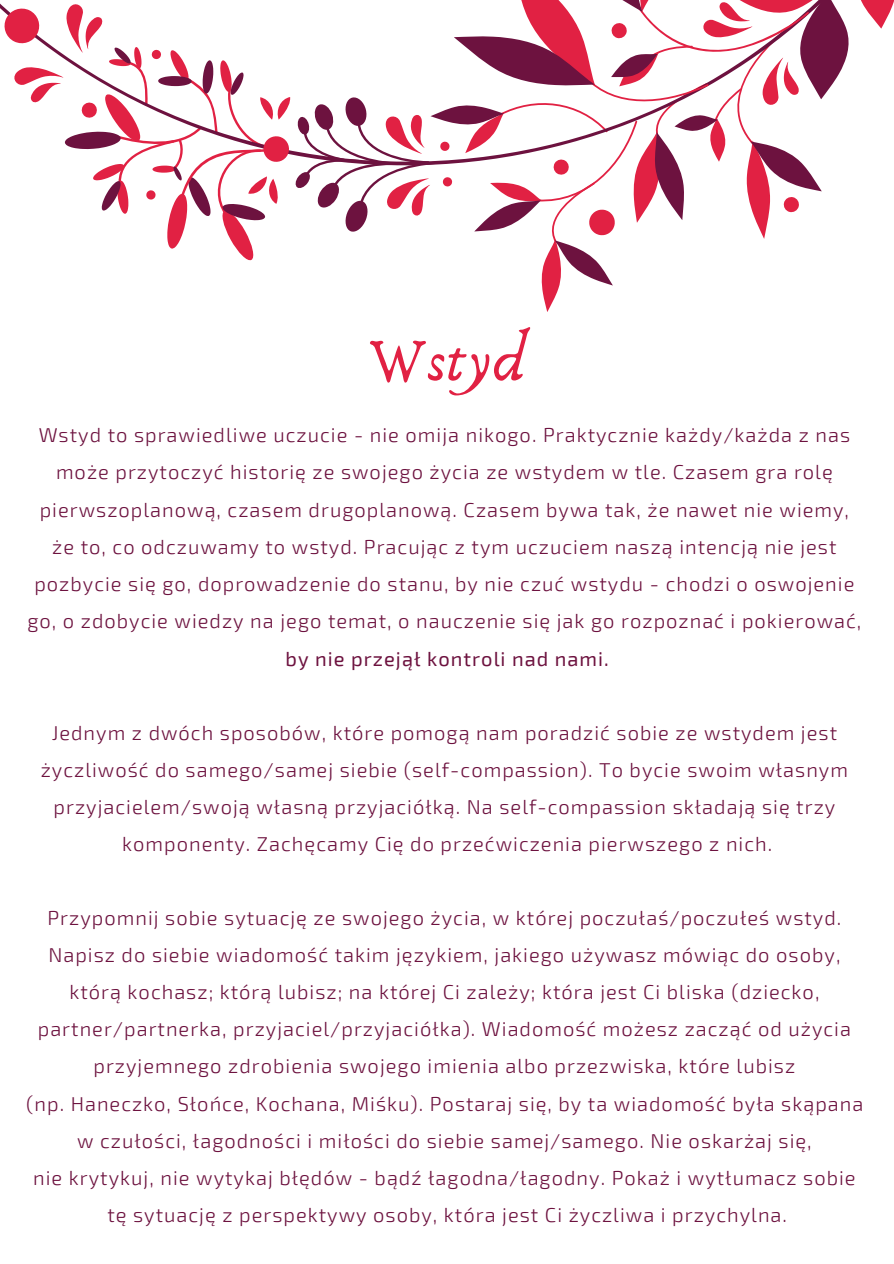
<style>
.page{position:relative;width:894px;height:1264px;background:#fff}
.page>*{position:absolute;margin:0;border:0;box-sizing:border-box;transform-origin:0 0}
.t1{font:63px "Anaktoria";color:#e12143}
.t2{font:300 20.1px/37px "Exo 2";letter-spacing:.05em;color:#6d123f;text-align:center}
.t3{font:20.1px "Exo 2";letter-spacing:.05em;color:#6d123f}
</style>
<div class="page">
<svg style="left:0;top:0;width:893px;height:312px"></svg>
<h1 class="t1" style="left:368px;top:322px;width:160px">Wstyd</h1>
<p class="t2" style="left:27px;top:416px;width:835px">Wstyd to sprawiedliwe uczucie - nie omija nikogo. Praktycznie każdy/każda z nas może przytoczyć historię ze swojego życia ze wstydem w tle. Czasem gra rolę pierwszoplanową, czasem drugoplanową. Czasem bywa tak, że nawet nie wiemy, że to, co odczuwamy to wstyd. Pracując z tym uczuciem naszą intencją nie jest pozbycie się go, doprowadzenie do stanu, by nie czuć wstydu - chodzi o oswojenie go, o zdobycie wiedzy na jego temat, o nauczenie się jak go rozpoznać i pokierować,</p>
<p class="t3" style="left:285px;top:645px;width:325px">by nie przejął kontroli nad nami.</p>
<p class="t2" style="left:41px;top:713px;width:808px">Jednym z dwóch sposobów, które pomogą nam poradzić sobie ze wstydem jest życzliwość do samego/samej siebie (self-compassion). To bycie swoim własnym przyjacielem/swoją własną przyjaciółką. Na self-compassion składają się trzy komponenty. Zachęcamy Cię do przećwiczenia pierwszego z nich.</p>
<p class="t2" style="left:26px;top:898px;width:838px">Przypomnij sobie sytuację ze swojego życia, w której poczułaś/poczułeś wstyd.<br>Napisz do siebie wiadomość takim językiem, jakiego używasz mówiąc do osoby, którą kochasz; którą lubisz; na której Ci zależy; która jest Ci bliska (dziecko, partner/partnerka, przyjaciel/przyjaciółka). Wiadomość możesz zacząć od użycia przyjemnego zdrobienia swojego imienia albo przezwiska, które lubisz<br>(np. Haneczko, Słońce, Kochana, Miśku). Postaraj się, by ta wiadomość była skąpana w czułości, łagodności i miłości do siebie samej/samego. Nie oskarżaj się,<br>nie krytykuj, nie wytykaj błędów - bądź łagodna/łagodny. Pokaż i wytłumacz sobie tę sytuację z perspektywy osoby, która jest Ci życzliwa i przychylna.</p>
</div>
